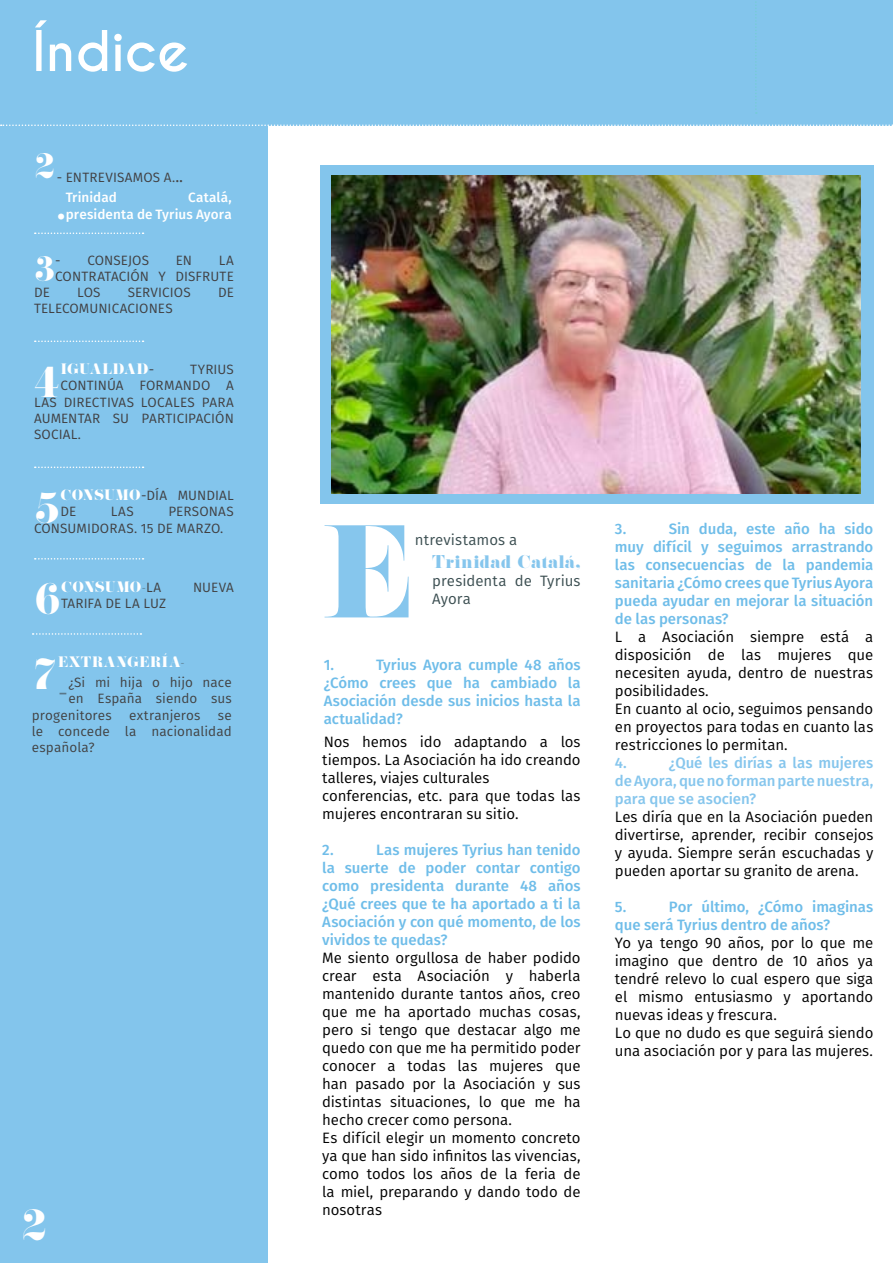
<style>
.page{position:relative;width:893px;height:1263px;background:#fff}
.page>*{position:absolute;margin:0;border:0;box-sizing:border-box;transform-origin:0 0}
.t1{font:117.6px "Pistilli";color:#86c6ed}
.t2{font:700 52.5px "Caviar Dreams";color:#fff}
.t3{font:42.3px "Pistilli";color:#fff}
.t4{font:500 36.9px "Fira Sans";color:#fff}
.t5{font:34.2px "Pistilli";color:#fff}
.t6{font:34.2px "Pistilli";color:#597789}
.t7{font:16.5px "Pistilli";color:#86c6ed}
.t8{font:15px/18px "Fira Sans";letter-spacing:-.005em;color:#000101}
.t9{font:500 15px/18px "Fira Sans";letter-spacing:-.005em;color:#6fbde9;text-align:justify}
.t10{font:500 15px/18px "Fira Sans";letter-spacing:-.005em;color:#86c6ed;text-align:justify}
.t11{font:15px/18px "Fira Sans";letter-spacing:.005em;color:#3b4e51}
.t12{font:13.5px/16.2px "Fira Sans";letter-spacing:.005em;color:#414042}
.t13{font:13.5px/16.2px "Fira Sans";letter-spacing:.005em;color:#424243;text-align:justify}
.t14{font:500 13.5px/16.2px "Fira Sans";letter-spacing:.01em;color:#fff;text-align:right}
.t15{font:13.5px "Pistilli";letter-spacing:.005em;color:#fff}
.t16{font:13.5px "Pistilli";letter-spacing:-.015em;color:#fff}
.t17{font:13.5px "Pistilli";letter-spacing:-.025em;color:#fff}
.s1{color:#454546}
.s2{font-weight:500;color:#454546}
.s3{font-family:"Fira Sans";color:#414042}
.s4{font-family:"Pistilli";color:#fff}
.s5{color:#597789}
.s6{font-family:"Fira Sans";color:#424243}
</style>
<div class="page">
<div style="left:0;top:0;width:893px;height:125px;background:#83c5ec"></div>
<hr style="left:892px;top:0;width:1px;height:1263px;background:#9ad4ba">
<div style="left:0;top:124px;width:268px;height:1139px;background:#83c5ec"></div>
<svg style="left:755px;top:2px;width:2px;height:112px"></svg>
<svg style="left:1px;top:125px;width:892px;height:1px"></svg>
<svg style="left:35px;top:233px;width:109px;height:1px"></svg>
<svg style="left:35px;top:341px;width:109px;height:1px"></svg>
<svg style="left:35px;top:467px;width:109px;height:1px"></svg>
<svg style="left:35px;top:558px;width:109px;height:2px"></svg>
<svg style="left:33px;top:633px;width:108px;height:2px"></svg>
<div style="left:320px;top:166px;width:553px;height:338px;background:#83c5ec"></div>
<img style="left:332px;top:176px;width:528px;height:317px">
<h2 class="t2" style="left:32px;top:20px;width:159px">Índice</h2>
<h3 class="t5" style="left:34px;top:143px;width:23px">2</h3>
<p class="t12" style="left:57px;top:169px;width:127px">- ENTREVISAMOS <span class="s1">A.</span><span class="s2">..</span></p>
<h3 class="t4" style="left:57px;top:176px;width:10px">.</h3>
<p class="t14" style="left:66px;top:189px;width:168px">Catalá,<br>presidenta de Tyrius Ayora</p>
<p class="t14" style="left:66px;top:189px;width:53px">Trinidad</p>
<h3 class="t5" style="left:34px;top:246px;width:23px">3</h3>
<p class="t12" style="left:55px;top:252px;width:95px">- CONSEJOS</p>
<p class="t12" style="left:176px;top:252px;width:18px">EN</p>
<p class="t12" style="left:55px;top:252px;width:180px;text-align:right">LA<br>CONTRATACIÓN Y DISFRUTE</p>
<p class="t12" style="left:34px;top:284px;width:17px">DE</p>
<p class="t12" style="left:77px;top:284px;width:25px">LOS</p>
<p class="t12" style="left:128px;top:284px;width:64px">SERVICIOS</p>
<p class="t12" style="left:218px;top:284px;width:17px">DE</p>
<p class="t12" style="left:34px;top:300px;width:140px">TELECOMUNICACIONES</p>
<h3 class="t3" style="left:34px;top:353px;width:28px">4</h3>
<p class="t17" style="left:61px;top:360px;width:95px">IGUALDAD<span class="s3">-</span></p>
<p class="t12" style="left:190px;top:361px;width:45px">TYRIUS</p>
<p class="t12" style="left:61px;top:377px;width:175px">CONTINÚA FORMANDO A</p>
<p class="t12" style="left:34px;top:393px;width:201px">LAS DIRECTIVAS LOCALES PARA</p>
<p class="t12" style="left:34px;top:410px;width:201px">AUMENTAR SU PARTICIPACIÓN</p>
<p class="t12" style="left:34px;top:426px;width:49px">SOCIAL.</p>
<h3 class="t3" style="left:34px;top:479px;width:28px">5</h3>
<p class="t12" style="left:60px;top:487px;width:175px"><span class="s4">CONSUMO</span>-DÍA MUNDIAL<br>DE</p>
<p class="t12" style="left:34px;top:503px;width:201px;text-indent:134px">PERSONAS<br>CONSUMIDORAS. 15 DE MARZO.</p>
<p class="t12" style="left:111px;top:503px;width:24px">LAS</p>
<h3 class="t3" style="left:34px;top:571px;width:29px">6</h3>
<p class="t16" style="left:61px;top:578px;width:102px">CONSUMO<span class="s5">-</span><span class="s6">LA</span></p>
<p class="t13" style="left:193px;top:578px;width:42px">NUEVA</p>
<p class="t13" style="left:61px;top:595px;width:106px">TARIFA DE LA LUZ</p>
<h3 class="t3" style="left:32px;top:646px;width:27px">7</h3>
<p class="t15" style="left:58px;top:653px;width:128px">EXTRANGERÍA<span class="s5">-</span></p>
<h3 class="t6" style="left:58px;top:668px;width:12px">-</h3>
<p class="t13" style="left:68px;top:674px;width:165px">¿Si mi hija o hijo nace</p>
<p class="t13" style="left:68px;top:690px;width:165px">en España siendo sus</p>
<p class="t13" style="left:32px;top:706px;width:81px">progenitores</p>
<p class="t13" style="left:129px;top:706px;width:73px">extranjeros</p>
<p class="t13" style="left:32px;top:706px;width:201px;text-indent:186px">se le concede la nacionalidad española?</p>
<h3 class="t3" style="left:21px;top:1197px;width:28px">2</h3>
<h1 class="t1" style="left:322px;top:497px;width:94px">E</h1>
<p class="t11" style="left:415px;top:531px;width:104px">ntrevistamos a</p>
<p class="t7" style="left:432px;top:551px;width:150px">Trinidad Catalá,</p>
<p class="t11" style="left:432px;top:571px;width:150px">presidenta de Tyrius<br>Ayora</p>
<p class="t9" style="left:324px;top:655px;width:258px;text-indent:52px">Tyrius Ayora cumple 48 años ¿Cómo crees que ha cambiado la Asociación desde sus inicios hasta la actualidad?</p>
<p class="t8" style="left:322px;top:732px;width:260px">Nos hemos ido adaptando a los tiempos. La Asociación ha ido creando talleres, viajes culturales conferencias, etc. para que todas las mujeres encontraran su sitio.</p>
<p class="t9" style="left:322px;top:840px;width:13px">2.</p>
<p class="t9" style="left:324px;top:655px;width:12px">1.</p>
<p class="t9" style="left:322px;top:840px;width:260px;text-indent:54px">Las mujeres Tyrius han tenido la suerte de poder contar contigo como presidenta durante 48 años ¿Qué crees que te ha aportado a ti la Asociación y con qué momento, de los vividos te quedas?</p>
<p class="t8" style="left:322px;top:948px;width:260px">Me siento orgullosa de haber podido crear esta Asociación y haberla mantenido durante tantos años, creo que me ha aportado muchas cosas, pero si tengo que destacar algo me quedo con que me ha permitido poder conocer a todas las mujeres que han pasado por la Asociación y sus distintas situaciones, lo que me ha hecho crecer como persona.<br>Es difícil elegir un momento concreto ya que han sido infinitos las vivencias, como todos los años de la feria de la miel, preparando y dando todo de nosotras</p>
<p class="t9" style="left:615px;top:519px;width:260px;text-indent:54px">Sin duda, este año ha sido muy difícil y seguimos arrastrando las consecuencias de la pandemia sanitaria ¿Cómo crees que Tyrius Ayora pueda ayudar en mejorar la situación de las personas?</p>
<p class="t8" style="left:615px;top:627px;width:260px">L a Asociación siempre está a disposición de las mujeres que necesiten ayuda, dentro de nuestras posibilidades.<br>En cuanto al ocio, seguimos pensando en proyectos para todas en cuanto las restricciones lo permitan.</p>
<p class="t10" style="left:615px;top:753px;width:13px">4.</p>
<p class="t9" style="left:615px;top:519px;width:13px">3.</p>
<p class="t10" style="left:615px;top:753px;width:260px;text-indent:54px">¿Qué les dirías a las mujeres de Ayora, que no forman parte nuestra, para que se asocien?</p>
<p class="t8" style="left:615px;top:807px;width:260px;text-align:justify">Les diría que en la Asociación pueden divertirse, aprender, recibir consejos y ayuda. Siempre serán escuchadas y pueden aportar su granito de arena.</p>
<p class="t9" style="left:615px;top:897px;width:13px">5.</p>
<p class="t9" style="left:615px;top:897px;width:260px;text-indent:54px">Por último, ¿Cómo imaginas que será Tyrius dentro de años?</p>
<p class="t8" style="left:615px;top:933px;width:260px">Yo ya tengo 90 años, por lo que me imagino que dentro de 10 años ya tendré relevo lo cual espero que siga el mismo entusiasmo y aportando nuevas ideas y frescura.<br>Lo que no dudo es que seguirá siendo una asociación por y para las mujeres.</p>
</div>
